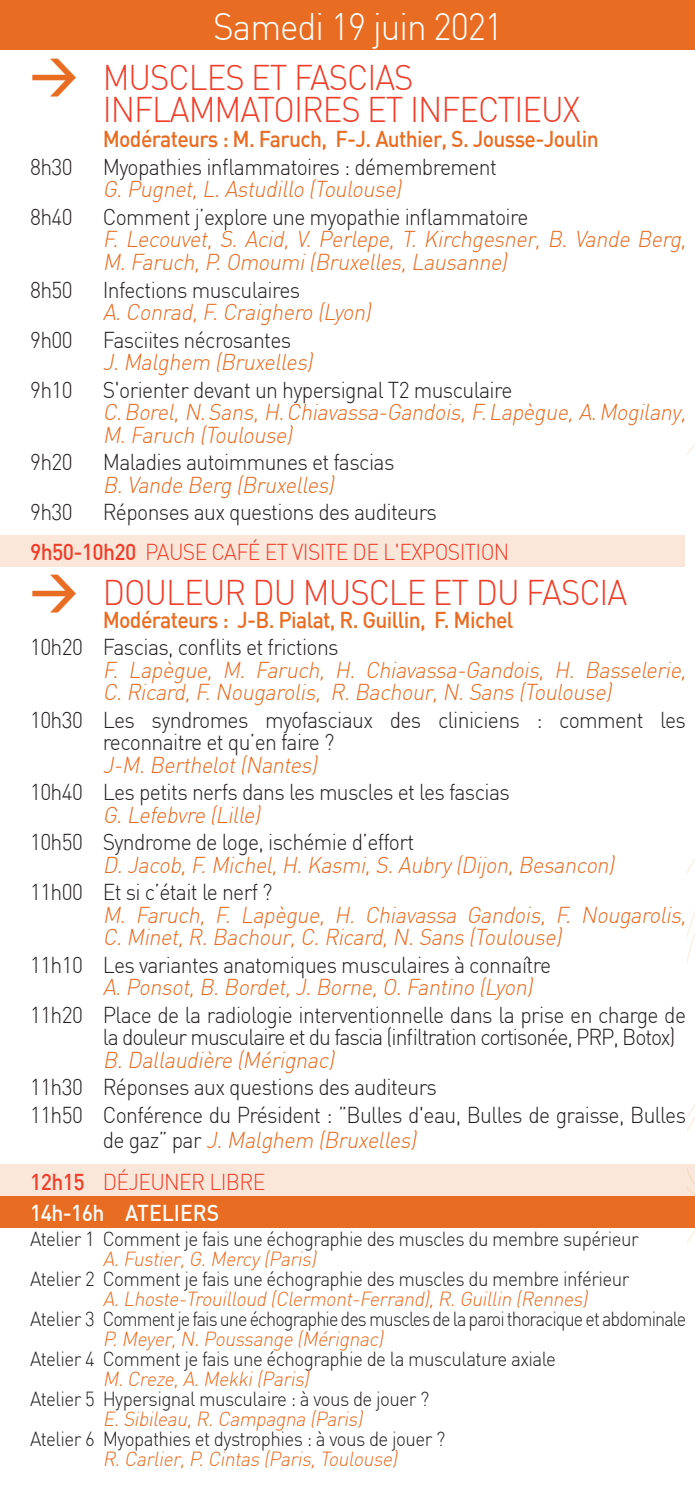
<style>
.page{position:relative;width:695px;height:1489px;background:#fff}
.page>*{position:absolute;margin:0;border:0;box-sizing:border-box;transform-origin:0 0}
.t1{font:300 37.5px "DIN";letter-spacing:-.03em;color:#fff;scale:.94 1}
.t2{font:300 35px/32.5px "DIN";letter-spacing:-.03em;color:#ef3e29;scale:.94 1}
.t3{font:italic 300 22.5px/22.5px "DIN";color:#e86d23;scale:.96 1}
.t4{font:300 22.5px/40px "DIN";letter-spacing:-.03em;color:#231f20;scale:.94 1}
.t5{font:300 22.5px/22.5px "DIN";letter-spacing:-.05em;color:#231f20;scale:.94 1}
.t6{font:500 22.5px "DIN";letter-spacing:-.03em;color:#e86d23;scale:.94 1}
.t7{font:500 22.5px "DIN";color:#fff;scale:.94 1}
.t8{font:300 20px "DIN";letter-spacing:-.03em;color:#231f20;scale:.94 1}
.t9{font:italic 300 20px "DIN";color:#e86d23;scale:.96 1}
.t10{font:300 20px "DIN";letter-spacing:-.05em;color:#231f20;scale:.94 1}
.s1{font-weight:700;font-size:50px;color:#e86d23}
.s2{font-weight:500;color:#ef3e29}
.s3{color:#ef3e29}
.s4{font-style:normal;color:#231f20}
.s5{font-weight:500;font-style:normal;color:#ef3e29}
.s6{font-style:normal;color:#ef3e29}
</style>
<div class="page">
<div style="left:0;top:0;width:694px;height:50px;background:#e86d23"></div>
<div style="left:0;top:1195px;width:694px;height:32px;background:#e86d23"></div>
<div style="left:0;top:535px;width:694px;height:32px;background:#fbe7da"></div>
<div style="left:0;top:1164px;width:694px;height:31px;background:#fbe7da"></div>
<svg style="left:687px;top:444px;width:7px;height:11px"></svg>
<svg style="left:687px;top:860px;width:7px;height:383px"></svg>
<div style="left:685px;top:491px;width:9px;height:148px;background:#fff"></div>
<h1 class="t1" style="left:213px;top:3px;width:310px">Samedi 19 juin 2021</h1>
<h2 class="t2" style="left:103px;top:61px;width:509px;text-indent:-72px"><span class="s1">&gt;</span> MUSCLES ET FASCIAS<br>INFLAMMATOIRES ET INFECTIEUX</h2>
<p class="t6" style="left:103px;top:125px;width:529px">Modérateurs : M. Faruch, F-J. Authier, S. Jousse-Joulin</p>
<p class="t4" style="left:30px;top:147px;width:47px">8h30</p>
<p class="t4" style="left:103px;top:147px;width:421px">Myopathies inflammatoires : démembrement</p>
<p class="t3" style="left:103px;top:178px;width:317px">G.Pugnet,L.Astudillo (Toulouse)</p>
<p class="t4" style="left:30px;top:197px;width:47px">8h40</p>
<p class="t4" style="left:103px;top:197px;width:454px">Comment j’explore une myopathie inflammatoire</p>
<p class="t3" style="left:103px;top:228px;width:614px">F. Lecouvet, S. Acid, V. Perlepe, T. Kirchgesner, B. Vande Berg,<br>M.Faruch,P.Omoumi(Bruxelles,Lausanne)</p>
<p class="t4" style="left:30px;top:269px;width:47px">8h50</p>
<p class="t4" style="left:103px;top:269px;width:212px">Infections musculaires</p>
<p class="t3" style="left:103px;top:300px;width:286px">A.Conrad,F.Craighero (Lyon)</p>
<p class="t4" style="left:30px;top:319px;width:47px">9h00</p>
<p class="t4" style="left:103px;top:319px;width:202px">Fasciites nécrosantes</p>
<p class="t3" style="left:103px;top:350px;width:225px">J.Malghem (Bruxelles)</p>
<p class="t4" style="left:30px;top:369px;width:47px">9h10</p>
<p class="t4" style="left:103px;top:369px;width:437px">S'orienter devant un hypersignal T2 musculaire</p>
<p class="t3" style="left:103px;top:400px;width:614px">C.Borel,N.Sans,H.Chiavassa-Gandois,F.Lapègue,A.Mogilany,<br>M.Faruch (Toulouse)</p>
<p class="t4" style="left:30px;top:442px;width:47px">9h20</p>
<p class="t4" style="left:103px;top:442px;width:312px">Maladies autoimmunes et fascias</p>
<p class="t3" style="left:103px;top:473px;width:247px">B.Vande Berg (Bruxelles)</p>
<p class="t4" style="left:30px;top:492px;width:47px">9h30</p>
<p class="t4" style="left:30px;top:492px;width:511px;text-align:center">Réponses aux questions des auditeurs<br><span class="s2">9h50-10h20</span> <span class="s3">PAUSE CAFÉ ET VISITE DE L'EXPOSITION</span></p>
<h2 class="t2" style="left:30px;top:576px;width:636px"><span class="s1">&gt;</span> DOULEUR DU MUSCLE ET DU FASCIA</h2>
<p class="t6" style="left:103px;top:605px;width:438px">Modérateurs : J-B. Pialat, R. Guillin, F. Michel</p>
<p class="t4" style="left:30px;top:627px;width:330px">10h20 Fascias, conflits et frictions</p>
<p class="t3" style="left:103px;top:658px;width:614px">F. Lapègue, M. Faruch, H. Chiavassa-Gandois, H. Basselerie,<br>C.Ricard,F.Nougarolis, R.Bachour,N.Sans (Toulouse)</p>
<p class="t4" style="left:103px;top:708px;width:622px;line-height:22.5px;text-indent:-73px">10h30 Les syndromes myofasciaux des cliniciens : comment les reconnaitre et qu’en faire ?</p>
<p class="t3" style="left:103px;top:753px;width:230px">J-M.Berthelot(Nantes)</p>
<p class="t4" style="left:30px;top:772px;width:512px">10h40 Les petits nerfs dans les muscles et les fascias</p>
<p class="t3" style="left:103px;top:803px;width:171px">G.Lefebvre (Lille)</p>
<p class="t4" style="left:30px;top:822px;width:410px">10h50 Syndrome de loge, ischémie d’effort</p>
<p class="t3" style="left:103px;top:853px;width:539px">D.Jacob,F.Michel,H.Kasmi,S.Aubry(Dijon,Besancon)</p>
<p class="t4" style="left:30px;top:872px;width:259px">11h00 Et si c’était le nerf ?</p>
<p class="t3" style="left:103px;top:903px;width:614px">M. Faruch, F. Lapègue, H. Chiavassa Gandois, F. Nougarolis,<br>C.Minet,R.Bachour,C.Ricard,N.Sans (Toulouse)</p>
<p class="t4" style="left:30px;top:944px;width:555px">11h10 Les variantes anatomiques musculaires à connaître</p>
<p class="t3" style="left:103px;top:975px;width:454px">A.Ponsot,B.Bordet,J.Borne,O.Fantino (Lyon)</p>
<p class="t5" style="left:103px;top:1003px;width:622px;text-indent:-73px">11h20 Place de la radiologie interventionnelle dans la prise en charge de la douleur musculaire et du fascia (infiltration cortisonée, PRP, Botox)</p>
<p class="t3" style="left:103px;top:1048px;width:247px">B.Dallaudière (Mérignac)</p>
<p class="t4" style="left:30px;top:1073px;width:699px;line-height:27.5px">11h30 Réponses aux questions des auditeurs<br>11h50 Conférence du Président : ”Bulles d'eau, Bulles de graisse, Bulles</p>
<p class="t3" style="left:30px;top:1118px;width:408px;line-height:42.5px;text-indent:73px"><span class="s4">d e g a z ” p a r</span> J.Malghem (Bruxelles)<br><span class="s5">12h15</span> <span class="s6">DÉJEUNER LIBRE</span></p>
<p class="t7" style="left:30px;top:1197px;width:203px">14h-16h ATELIERS</p>
<p class="t8" style="left:30px;top:1225px;width:648px">Atelier 1 Comment je fais une échographie des muscles du membre supérieur</p>
<p class="t9" style="left:103px;top:1245px;width:228px">A.Fustier,G.Mercy(Paris)</p>
<p class="t8" style="left:30px;top:1265px;width:639px">Atelier 2 Comment je fais une échographie des muscles du membre inférieur</p>
<p class="t9" style="left:103px;top:1285px;width:511px">A.Lhoste-Trouilloud (Clermont-Ferrand),R. Guillin (Rennes)</p>
<p class="t10" style="left:30px;top:1305px;width:699px">Atelier 3 Comment je fais une échographie des muscles de la paroi thoracique et abdominale</p>
<p class="t9" style="left:103px;top:1325px;width:298px">P.Meyer,N.Poussange (Mérignac)</p>
<p class="t8" style="left:30px;top:1345px;width:561px">Atelier 4 Comment je fais une échographie de la musculature axiale</p>
<p class="t9" style="left:103px;top:1365px;width:221px">M.Creze,A.Mekki(Paris)</p>
<p class="t8" style="left:30px;top:1385px;width:426px">Atelier 5 Hypersignal musculaire : à vous de jouer ?</p>
<p class="t9" style="left:103px;top:1405px;width:276px">E.Sibileau,R.Campagna (Paris)</p>
<p class="t8" style="left:30px;top:1425px;width:443px">Atelier 6 Myopathies et dystrophies : à vous de jouer ?</p>
<p class="t9" style="left:103px;top:1445px;width:313px">R.Carlier,P.Cintas (Paris,Toulouse)</p>
</div>
